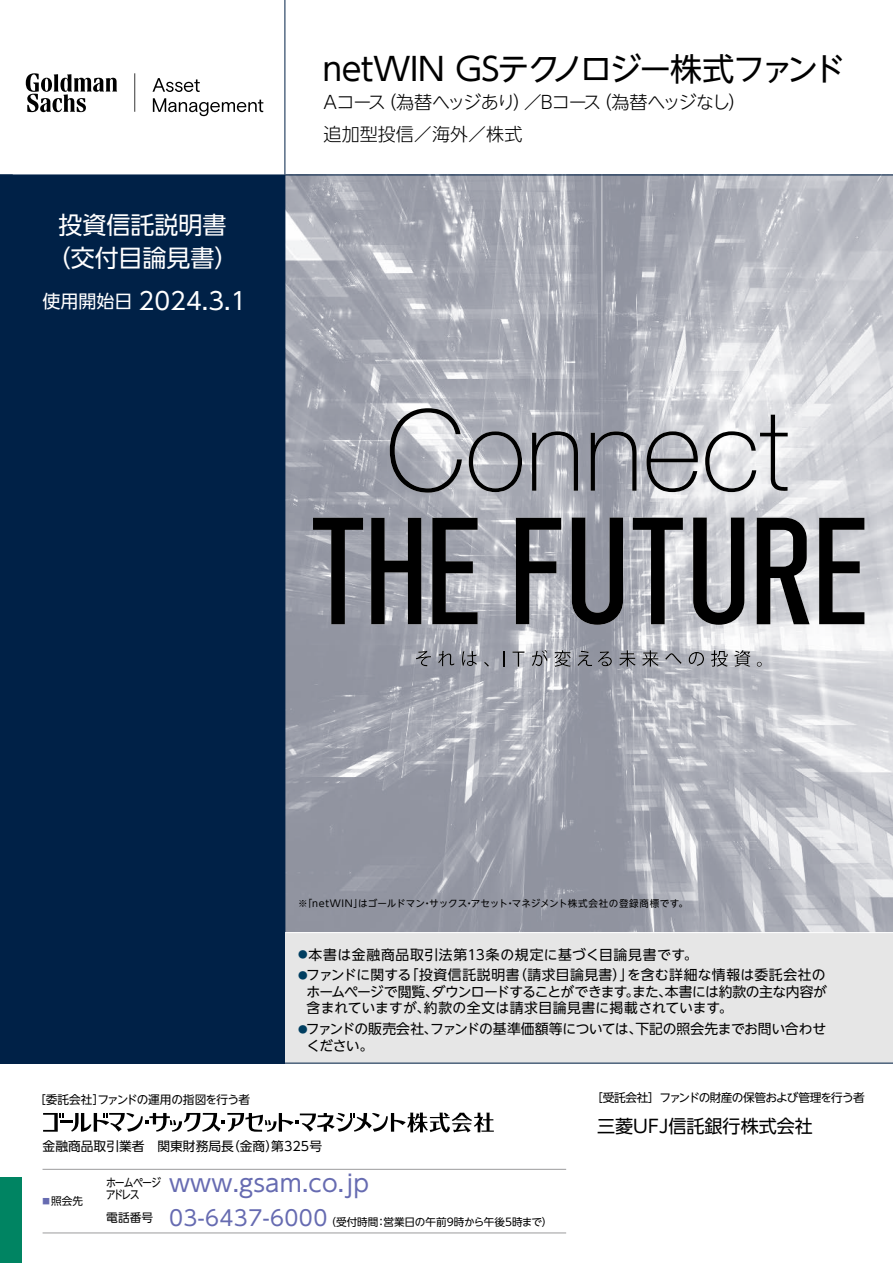
<style>
.page{position:relative;width:893px;height:1263px;background:#fff}
.page>*{position:absolute;margin:0;border:0;box-sizing:border-box;transform-origin:0 0}
.t1{font:31.95px "UD Shin Go NT Pro";letter-spacing:-.04em;color:#000}
.t2{font:24px/33px "UD Shin Go NT Pro";color:#fff;text-align:center}
.t3{font:23.4px "UD Shin Go NT Pro";letter-spacing:.01em;color:#666bb1}
.t4{font:300 18px/32.1px "UD Shin Go NT Pro";letter-spacing:-.035em;color:#000}
.t5{font:18px "UD Shin Go NT Pro";color:#000}
.t6{font:13.8px/16.5px "UD Shin Go NT Pro";color:#000;text-align:justify}
.t7{font:13.8px/16.5px "UD Shin Go NT Pro";letter-spacing:-.025em;color:#000}
.t8{font:13.8px "UD Shin Go NT Pro";letter-spacing:.045em;color:#000}
.t9{font:12.75px "UD Shin Go NT Pro";color:#000}
.t10{font:11.7px "UD Shin Go NT Pro";letter-spacing:-.06em;color:#000}
.t11{font:11.7px "UD Shin Go NT Pro";letter-spacing:-.035em;color:#000}
.t12{font:11.7px "UD Shin Go NT Pro";letter-spacing:-.06em;color:#000;scale:.85 1}
.t13{font:10.65px "UD Shin Go NT Pro";color:#000}
.t14{font:9.6px "UD Shin Go NT Pro";letter-spacing:.03em;color:#000}
.s1{font-size:18px}
.s2{font-size:9.6px;color:#003e60}
.s3{font-size:21.3px;color:#666bb1}
.s4{font-family:"UD Shin Go NT Pro De";font-weight:700;font-size:7.5px;color:#666bb1}
</style>
<div class="page">
<hr style="left:285px;top:0;width:1px;height:175px;background:#002147">
<img style="left:286px;top:176px;width:607px;height:756px">
<div style="left:285px;top:932px;width:608px;height:131px;background:#e6e6e6"></div>
<div style="left:0;top:175px;width:285px;height:888px;background:#002147"></div>
<hr style="left:43px;top:1169px;width:523px;height:1px;background:#9b9b9c">
<hr style="left:43px;top:1232px;width:523px;height:1px;background:#9b9b9c">
<svg style="left:43px;top:1112px;width:451px;height:20px"></svg>
<hr style="left:285px;top:175px;width:1px;height:757px;background:#002147">
<hr style="left:0;top:1063px;width:893px;height:1px;background:#002147">
<hr style="left:0;top:175px;width:893px;height:1px;background:#002147">
<svg style="left:313px;top:518px;width:50px;height:106px"></svg>
<svg style="left:633px;top:518px;width:50px;height:106px"></svg>
<svg style="left:757px;top:518px;width:52px;height:106px"></svg>
<svg style="left:371px;top:518px;width:50px;height:106px"></svg>
<svg style="left:819px;top:518px;width:45px;height:106px"></svg>
<svg style="left:432px;top:518px;width:46px;height:106px"></svg>
<svg style="left:516px;top:518px;width:45px;height:106px"></svg>
<svg style="left:572px;top:517px;width:51px;height:108px"></svg>
<svg style="left:693px;top:517px;width:51px;height:108px"></svg>
<svg style="left:390px;top:408px;width:72px;height:85px"></svg>
<svg style="left:469px;top:431px;width:53px;height:61px"></svg>
<svg style="left:532px;top:431px;width:46px;height:60px"></svg>
<svg style="left:591px;top:431px;width:46px;height:60px"></svg>
<svg style="left:646px;top:431px;width:52px;height:61px"></svg>
<svg style="left:705px;top:415px;width:83px;height:77px"></svg>
<svg style="left:416px;top:651px;width:15px;height:15px"></svg>
<svg style="left:438px;top:651px;width:16px;height:15px"></svg>
<svg style="left:462px;top:651px;width:15px;height:15px"></svg>
<svg style="left:484px;top:662px;width:5px;height:5px"></svg>
<svg style="left:503px;top:651px;width:1px;height:16px"></svg>
<svg style="left:512px;top:651px;width:12px;height:16px"></svg>
<svg style="left:532px;top:650px;width:16px;height:16px"></svg>
<svg style="left:554px;top:650px;width:17px;height:17px"></svg>
<svg style="left:577px;top:651px;width:15px;height:15px"></svg>
<svg style="left:598px;top:651px;width:14px;height:15px"></svg>
<svg style="left:619px;top:650px;width:17px;height:17px"></svg>
<svg style="left:642px;top:650px;width:17px;height:17px"></svg>
<svg style="left:665px;top:653px;width:17px;height:11px"></svg>
<svg style="left:689px;top:652px;width:15px;height:14px"></svg>
<svg style="left:711px;top:650px;width:17px;height:17px"></svg>
<svg style="left:734px;top:650px;width:16px;height:17px"></svg>
<svg style="left:757px;top:662px;width:5px;height:5px"></svg>
<div style="left:0;top:1178px;width:21px;height:85px;background:#008462"></div>
<hr style="left:286px;top:932px;width:607px;height:1px;background:#fff">
<svg style="left:26px;top:73px;width:237px;height:43px"></svg>
<h2 class="t2" style="left:47px;top:207px;width:193px">投資信託説明書（交付目論見書）</h2>
<h2 class="t2" style="left:43px;top:284px;width:205px"><span class="s1">使用開始日</span> 2024.3.1</h2>
<h1 class="t1" style="left:322px;top:43px;width:524px">netWIN GSテクノロジー株式ファンド</h1>
<h3 class="t4" style="left:323px;top:85px;width:425px">Aコース（為替ヘッジあり）／Bコース（為替ヘッジなし）追加型投信／海外／株式</h3>
<p class="t14" style="left:298px;top:895px;width:391px">※｢netWIN｣はゴールドマン・サックス・アセット・マネジメント株式会社の登録商標です。</p>
<p class="t8" style="left:298px;top:943px;width:401px"><span class="s2">●</span>本書は金融商品取引法第13条の規定に基づく目論見書です。</p>
<p class="t6" style="left:307px;top:966px;width:522px;text-indent:-9px"><span class="s2">●</span>ファンドに関する「投資信託説明書（請求目論見書）」を含む詳細な情報は委託会社のホームページで閲覧、ダウンロードすることができます。また、本書には約款の主な内容が含まれていますが、約款の全文は請求目論見書に掲載されています。</p>
<p class="t7" style="left:307px;top:1020px;width:521px;text-indent:-9px"><span class="s2">●</span>ファンドの販売会社、ファンドの基準価額等については、下記の照会先までお問い合わせください。</p>
<p class="t11" style="left:34px;top:1090px;width:218px">［委託会社］ファンドの運用の指図を行う者</p>
<p class="t9" style="left:43px;top:1136px;width:281px">金融商品取引業者　関東財務局長（金商）第325号</p>
<p class="t12" style="left:106px;top:1173px;width:66px">ホームページ</p>
<h3 class="t3" style="left:106px;top:1164px;width:265px"><sub>アドレス</sub> www.gsam.co.jp</h3>
<p class="t13" style="left:169px;top:1213px;width:385px"><span class="s3">03-6437-6000</span>（受付時間：営業日の午前9時から午後5時まで）</p>
<p class="t13" style="left:43px;top:1192px;width:42px"><span class="s4">■</span>照会先</p>
<p class="t10" style="left:106px;top:1208px;width:48px">電話番号</p>
<p class="t10" style="left:591px;top:1088px;width:275px">［受託会社］ファンドの財産の保管および管理を行う者</p>
<h3 class="t5" style="left:597px;top:1111px;width:217px">三菱UFJ信託銀行株式会社</h3>
</div>
